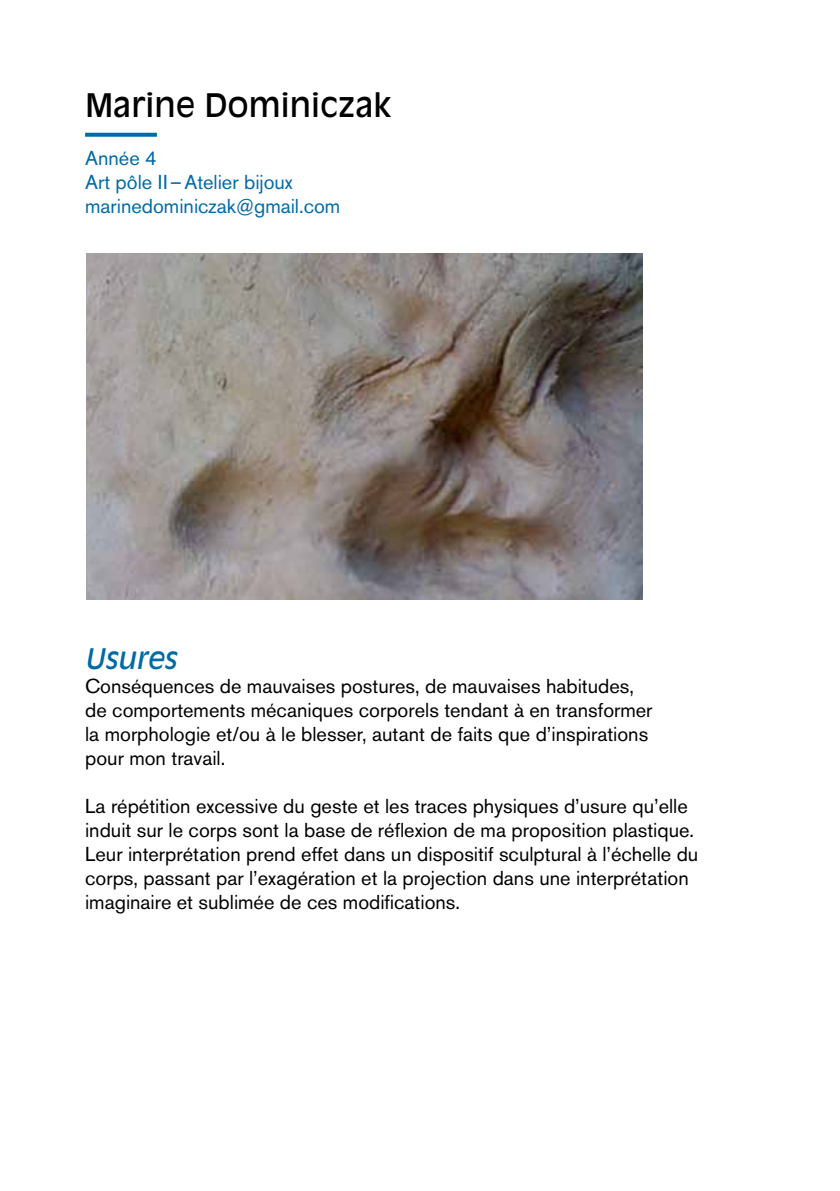
<style>
.page{position:relative;width:840px;height:1191px;background:#fff}
.page>*{position:absolute;margin:0;border:0;box-sizing:border-box;transform-origin:0 0}
.t1{font:32px "Antique Olive Std";color:#000}
.t2{font:italic 28px "Antique Olive Std";color:#006aa7}
.t3{font:20px/24px "Akzidenz Grotesk BE";color:#000}
.t4{font:20px/24px "Akzidenz Grotesk BE";color:#006aa7}
</style>
<div class="page">
<img style="left:86px;top:253px;width:556px;height:346px">
<svg style="left:85px;top:133px;width:72px;height:4px"></svg>
<h1 class="t1" style="left:85px;top:86px;width:307px">Marine Dominiczak</h1>
<p class="t4" style="left:85px;top:146px;width:257px">Année 4<br>Art pôle II–Atelier bijoux marinedominiczak@gmail.com</p>
<h2 class="t2" style="left:85px;top:642px;width:93px">Usures</h2>
<p class="t3" style="left:85px;top:674px;width:568px">Conséquences de mauvaises postures, de mauvaises habitudes, de comportements mécaniques corporels tendant à en transformer la morphologie et/ou à le blesser, autant de faits que d’inspirations pour mon travail.</p>
<p class="t3" style="left:85px;top:794px;width:614px">La répétition excessive du geste et les traces physiques d’usure qu’elle induit sur le corps sont la base de réflexion de ma proposition plastique.<br>Leur interprétation prend effet dans un dispositif sculptural à l’échelle du corps, passant par l’exagération et la projection dans une interprétation imaginaire et sublimée de ces modifications.</p>
</div>
